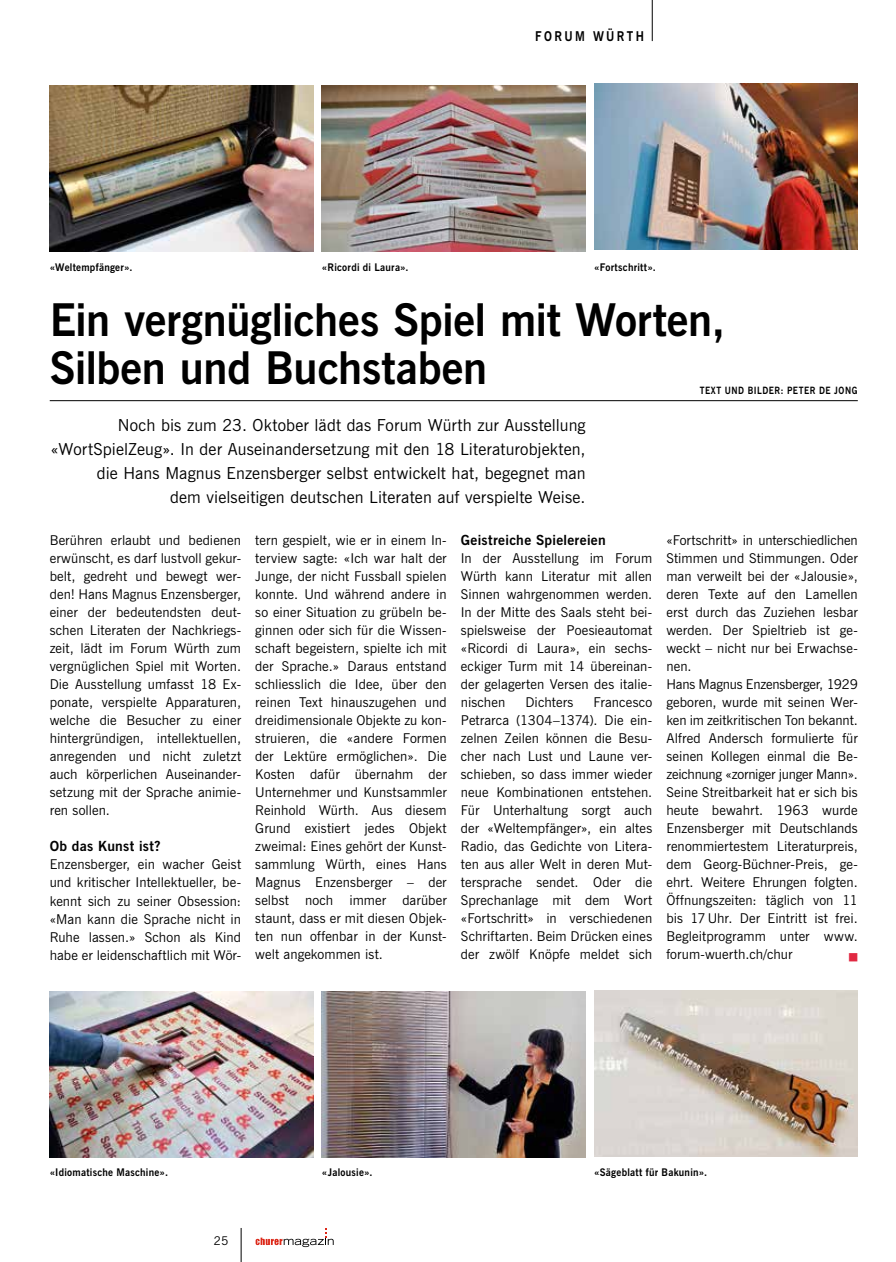
<style>
.page{position:relative;width:896px;height:1262px;background:#fff}
.page>*{position:absolute;margin:0;border:0;box-sizing:border-box;transform-origin:0 0}
.t1{font:700 45px/48px "News Gothic BT";letter-spacing:-.005em;color:#000}
.t2{font:16.5px/24px "News Gothic BT";letter-spacing:.005em;color:#000;text-align:right}
.t3{font:700 13.95px "News Gothic BT";letter-spacing:.02em;color:#000}
.t4{font:13.5px/18px "News Gothic BT";letter-spacing:.005em;color:#000;text-align:justify}
.t5{font:700 13.5px "News Gothic BT";letter-spacing:.2em;color:#000;scale:.86 1}
.t6{font:12px "News Gothic BT";color:#000}
.t7{font:700 10.5px "News Gothic BT";letter-spacing:.025em;color:#000;scale:.95 1}
.t8{font:700 10.05px "News Gothic BT";letter-spacing:.06em;color:#000;scale:.86 1}
.t9{font:9px "Zapf Dingbats IT Cby BT";color:#e12842}
</style>
<div class="page">
<hr style="left:241px;top:1227px;width:1px;height:34px;background:#000">
<svg style="left:256px;top:1228px;width:78px;height:18px"></svg>
<hr style="left:50px;top:400px;width:808px;height:1px;background:#000">
<hr style="left:652px;top:0;width:1px;height:41px;background:#000">
<img style="left:594px;top:990px;width:264px;height:166px">
<img style="left:50px;top:991px;width:263px;height:166px">
<img style="left:322px;top:991px;width:263px;height:166px">
<img style="left:594px;top:84px;width:264px;height:165px">
<img style="left:50px;top:85px;width:263px;height:166px">
<img style="left:322px;top:85px;width:263px;height:166px">
<p class="t7" style="left:50px;top:260px;width:89px">«Weltempfänger».</p>
<p class="t5" style="left:535px;top:28px;width:128px">FORUM WÜRTH</p>
<p class="t7" style="left:322px;top:260px;width:93px">«Ricordi di Laura».</p>
<p class="t7" style="left:594px;top:260px;width:66px">«Fortschritt».</p>
<h1 class="t1" style="left:50px;top:295px;width:677px">Ein vergnügliches Spiel mit Worten,<br>Silben und Buchstaben</h1>
<p class="t2" style="left:51px;top:413px;width:536px">Noch bis zum 23. Oktober lädt das Forum Würth zur Ausstellung «WortSpielZeug». In der Auseinandersetzung mit den 18 Literaturobjekten, die Hans Magnus Enzensberger selbst entwickelt hat, begegnet man<br>dem vielseitigen deutschen Literaten auf verspielte Weise.</p>
<p class="t4" style="left:50px;top:531px;width:193px">Berühren erlaubt und bedienen erwünscht, es darf lustvoll gekur&shy;belt, gedreht und bewegt wer&shy;den! Hans Magnus Enzensberger, einer der bedeutendsten deut&shy;schen Literaten der Nachkriegs&shy;zeit, lädt im Forum Würth zum vergnüglichen Spiel mit Worten.<br>Die Ausstellung umfasst 18 Ex&shy;ponate, verspielte Apparaturen, welche die Besucher zu einer hintergründigen, intellektuellen, anregenden und nicht zuletzt auch körperlichen Auseinander&shy;setzung mit der Sprache animie&shy;ren sollen.</p>
<p class="t3" style="left:50px;top:838px;width:112px">Ob das Kunst ist?</p>
<p class="t4" style="left:50px;top:855px;width:193px">Enzensberger, ein wacher Geist und kritischer Intellektueller, be&shy;kennt sich zu seiner Obsession: «Man kann die Sprache nicht in Ruhe lassen.» Schon als Kind habe er leidenschaftlich mit Wör-</p>
<p class="t4" style="left:255px;top:531px;width:193px">tern gespielt, wie er in einem In&shy;terview sagte: «Ich war halt der Junge, der nicht Fussball spielen konnte. Und während andere in so einer Situation zu grübeln be&shy;ginnen oder sich für die Wissen&shy;schaft begeistern, spielte ich mit der Sprache.» Daraus entstand schliesslich die Idee, über den reinen Text hinauszugehen und dreidimensionale Objekte zu kon&shy;struieren, die «andere Formen der Lektüre ermöglichen». Die Kosten dafür übernahm der Unternehmer und Kunstsammler Reinhold Würth. Aus diesem Grund existiert jedes Objekt zweimal: Eines gehört der Kunst&shy;sammlung Würth, eines Hans Magnus Enzensberger – der selbst noch immer darüber staunt, dass er mit diesen Objek&shy;ten nun offenbar in der Kunst&shy;welt angekommen ist.</p>
<p class="t3" style="left:461px;top:532px;width:146px">Geistreiche Spielereien</p>
<p class="t4" style="left:461px;top:549px;width:193px">In der Ausstellung im Forum Würth kann Literatur mit allen Sinnen wahrgenommen werden.<br>In der Mitte des Saals steht bei&shy;spielsweise der Poesieautomat «Ricordi di Laura», ein sechs&shy;eckiger Turm mit 14 übereinan&shy;der gelagerten Versen des italie&shy;nischen</p>
<p class="t4" style="left:461px;top:693px;width:193px;text-indent:133px">Francesco Petrarca (1304–1374). Die ein&shy;zelnen Zeilen können die Besu&shy;cher nach Lust und Laune ver&shy;schieben, so dass immer wieder neue Kombinationen entstehen.<br>Für Unterhaltung sorgt auch der «Weltempfänger», ein altes Radio, das Gedichte von Litera&shy;ten aus aller Welt in deren Mut&shy;tersprache sendet. Oder die Sprechanlage mit dem Wort «Fortschritt» in verschiedenen Schriftarten. Beim Drücken eines der zwölf Knöpfe meldet sich</p>
<p class="t4" style="left:525px;top:693px;width:49px">Dichters</p>
<p class="t8" style="left:700px;top:384px;width:185px">TEXT UND BILDER: PETER DE JONG</p>
<p class="t4" style="left:666px;top:531px;width:193px;text-align:left">«Fortschritt» in unterschiedlichen<br>Stimmen und Stimmungen. Oder man verweilt bei der «Jalousie», deren Texte auf den Lamellen erst durch das Zuziehen lesbar werden. Der Spieltrieb ist ge&shy;weckt – nicht nur bei Erwachse&shy;nen.<br>Hans Magnus Enzensberger, 1929 geboren, wurde mit seinen Wer&shy;ken im zeitkritischen Ton bekannt.<br>Alfred Andersch formulierte für seinen Kollegen einmal die Be&shy;zeichnung «zorniger junger Mann».<br>Seine Streitbarkeit hat er sich bis heute bewahrt. 1963 wurde<br>Enzensberger mit Deutschlands renommiertestem Literaturpreis, dem Georg-Büchner-Preis, ge&shy;ehrt. Weitere Ehrungen folgten.<br>Öffnungszeiten: täglich von 11 bis 17 Uhr. Der Eintritt ist frei.<br>Begleitprogramm unter www. forum-wuerth.ch/chur</p>
<p class="t9" style="left:849px;top:952px;width:10px">■</p>
<p class="t7" style="left:50px;top:1165px;width:126px">«Idiomatische Maschine».</p>
<p class="t7" style="left:322px;top:1165px;width:55px">«Jalousie».</p>
<p class="t7" style="left:594px;top:1165px;width:120px">«Sägeblatt für Bakunin».</p>
<p class="t6" style="left:214px;top:1233px;width:16px">25</p>
</div>
